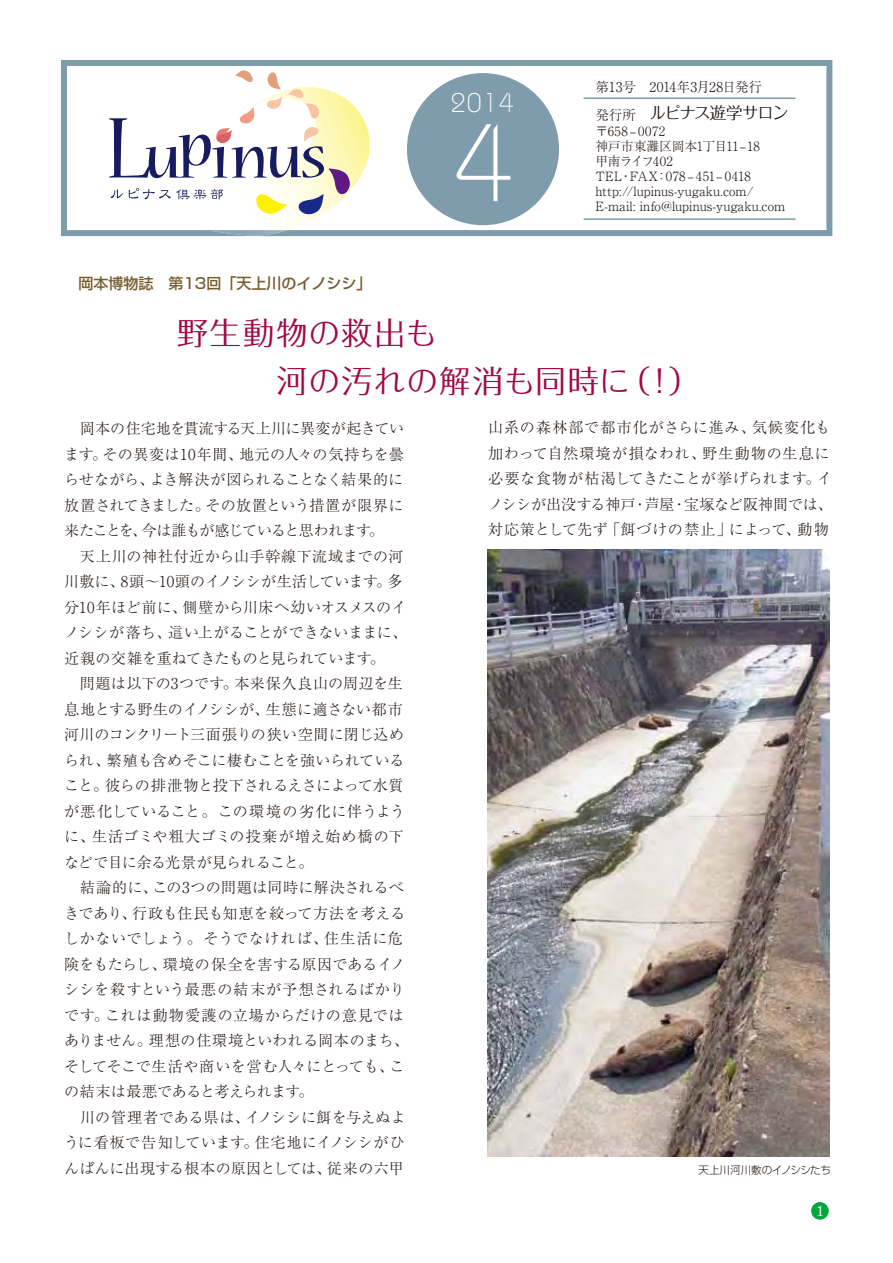
<style>
.page{position:relative;width:893px;height:1263px;background:#fff}
.page>*{position:absolute;margin:0;border:0;box-sizing:border-box;transform-origin:0 0}
.t1{font:300 108px "Bauhaus";color:#fff}
.t2{font:31.5px/48px "Folk Pro";letter-spacing:.04em;color:#a20848}
.t3{font:300 27px "Bauhaus";color:#fff}
.t4{font:16.5px "Folk Pro";letter-spacing:-.075em;color:#221815}
.t5{font:300 15px/25.5px "Ryumin Pro";letter-spacing:.01em;color:#221815}
.t6{font:300 15px/25.5px "Ryumin Pro";letter-spacing:.03em;color:#221815}
.t7{font:500 15px "Shin Go Pro";color:#775d2f}
.t8{font:15px "Adobe Caslon Pro";color:#fff}
.t9{font:300 13.5px "Ryumin Pro";color:#221815}
.t10{font:300 12.75px/15px "Ryumin Pro";letter-spacing:.005em;color:#221815}
.t11{font:300 10.5px "Shin Go Pro";letter-spacing:-.015em;color:#221815}
.s1{font-family:"Ryumin Pro";font-weight:300;font-size:13.5px}
</style>
<div class="page">
<div style="left:811px;top:1202px;width:18px;height:18px;background:#00a73b;border-radius:50%"></div>
<div style="left:61px;top:60px;width:771px;height:176px;border:6px solid #7f9cac"></div>
<hr style="left:584px;top:97px;width:211px;height:2px;background:#7f9cac">
<hr style="left:584px;top:218px;width:211px;height:2px;background:#7f9cac">
<div style="left:407px;top:73px;width:152px;height:152px;background:#7f9cac;border-radius:50%"></div>
<svg style="left:109px;top:70px;width:261px;height:166px"></svg>
<img style="left:488px;top:549px;width:341px;height:608px">
<p class="t7" style="left:79px;top:271px;width:294px">岡本博物誌　第13回「天上川のイノシシ」</p>
<h3 class="t3" style="left:451px;top:86px;width:65px">2014</h3>
<h1 class="t1" style="left:454px;top:100px;width:62px">4</h1>
<p class="t9" style="left:595px;top:76px;width:168px">第13号　2014年3月28日発行</p>
<p class="t4" style="left:595px;top:99px;width:195px"><span class="s1">発行所　</span>ルピナス遊学サロン</p>
<p class="t10" style="left:595px;top:122px;width:191px">〒658‒ 0072<br>神戸市東灘区岡本1丁目11‒18<br>甲南ライフ402<br>TEL・FAX：078‒ 451‒ 0418 http://lupinus-yugaku.com/<br>E-mail: info@lupinus-yugaku.com</p>
<h2 class="t2" style="left:177px;top:304px;width:525px">野生動物の救出も<br>　　　河の汚れの解消も同時に（！）</h2>
<p class="t5" style="left:64px;top:415px;width:346px;text-indent:16px">岡本の住宅地を貫流する天上川に異変が起きています。その異変は10年間、地元の人々の気持ちを曇らせながら、よき解決が図られることなく結果的に放置されてきました。その放置という措置が限界に来たことを、今は誰もが感じていると思われます。<br>　天上川の神社付近から山手幹線下流域までの河川敷に、8頭～10頭のイノシシが生活しています。多分10年ほど前に、側壁から川床へ幼いオスメスのイノシシが落ち、這い上がることができないままに、近親の交雑を重ねてきたものと見られています。<br>　問題は以下の3つです。本来保久良山の周辺を生息地とする野生のイノシシが、生態に適さない都市河川のコンクリート三面張りの狭い空間に閉じ込められ、繁殖も含めそこに棲むことを強いられていること。彼らの排泄物と投下されるえさによって水質が悪化していること。この環境の劣化に伴うように、生活ゴミや粗大ゴミの投棄が増え始め橋の下などで目に余る光景が見られること。<br>　結論的に、この3つの問題は同時に解決されるべきであり、行政も住民も知恵を絞って方法を考えるしかないでしょう。そうでなければ、住生活に危険をもたらし、環境の保全を害する原因であるイノシシを殺すという最悪の結末が予想されるばかりです。これは動物愛護の立場からだけの意見ではありません。理想の住環境といわれる岡本のまち、そしてそこで生活や商いを営む人々にとっても、この結末は最悪であると考えられます。<br>　川の管理者である県は、イノシシに餌を与えぬように看板で告知しています。住宅地にイノシシがひんぱんに出現する根本の原因としては、従来の六甲</p>
<p class="t6" style="left:488px;top:414px;width:346px">山系の森林部で都市化がさらに進み、気候変化も加わって自然環境が損なわれ、野生動物の生息に必要な食物が枯渇してきたことが挙げられます。イノシシが出没する神戸・芦屋・宝塚など阪神間では、対応策として先ず「餌づけの禁止」によって、動物</p>
<p class="t11" style="left:699px;top:1161px;width:134px">天上川河川敷のイノシシたち</p>
<p class="t8" style="left:816px;top:1201px;width:9px">1</p>
</div>
